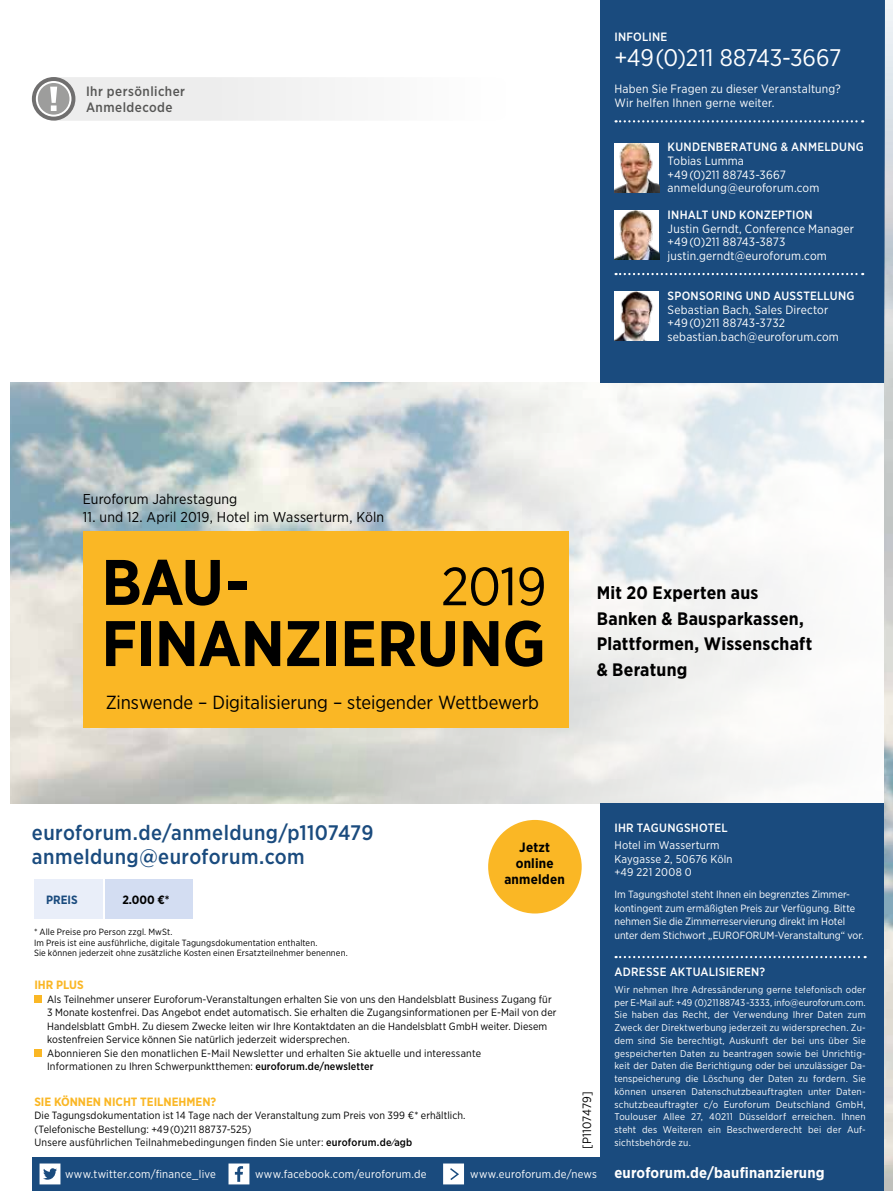
<style>
.page{position:relative;width:893px;height:1191px;background:#fff}
.page>*{position:absolute;margin:0;border:0;box-sizing:border-box;transform-origin:0 0}
.t1{font:700 64.2px/61.2px "Gotham Narrow";letter-spacing:-.01em;color:#000}
.t2{font:53.55px "Gotham Narrow";color:#000}
.t3{font:24px "Gotham Narrow";letter-spacing:-.01em;color:#fff}
.t4{font:500 21px/24px "Gotham Narrow";letter-spacing:.02em;color:#1a4b7e}
.t5{font:18.9px "Gotham Narrow";letter-spacing:-.005em;color:#000}
.t6{font:700 18px/25.5px "Gotham Narrow";letter-spacing:.015em;color:#000}
.t7{font:700 15px "Gotham Narrow";letter-spacing:.01em;color:#fff}
.t8{font:14.25px "Gotham Narrow";letter-spacing:.01em;color:#000}
.t9{font:500 13.5px "Gotham Narrow";letter-spacing:.035em;color:#575756}
.t10{font:700 13.5px/16.2px "Gotham Narrow";letter-spacing:.015em;color:#000;text-align:center}
.t11{font:12px/13.5px "Gotham Narrow";letter-spacing:.015em;color:#fff}
.t12{font:500 12px "Gotham Narrow";letter-spacing:.02em;color:#fff}
.t13{font:700 12px "Gotham Narrow";color:#fab725}
.t14{font:12px "Gotham Narrow";letter-spacing:.005em;color:#000}
.t15{font:700 12px "Gotham Narrow";color:#000}
.t16{font:700 12px "Gotham Narrow";color:#1a4b7e}
.t17{font:11.25px/13.5px "Gotham Narrow";letter-spacing:.015em;color:#fff}
.t18{font:10.5px/13.5px "Gotham Narrow";letter-spacing:.01em;color:#000}
.t19{font:10.5px/13.5px "Gotham Narrow";color:#fff}
.t20{font:9.75px/12.8px "Gotham Narrow";letter-spacing:.02em;color:#fff;text-align:justify}
.t21{font:9px/10.5px "Gotham Narrow";letter-spacing:.015em;color:#000}
.s1{font-weight:500}
</style>
<div class="page">
<img style="left:11px;top:383px;width:873px;height:420px">
<div style="left:34px;top:878px;width:69px;height:40px;background:#e9eef9"></div>
<div style="left:105px;top:878px;width:88px;height:40px;background:#d3ddf2"></div>
<svg style="left:32px;top:77px;width:303px;height:44px"></svg>
<div style="left:600px;top:803px;width:284px;height:388px;background:#1a4b7e"></div>
<div style="left:600px;top:0;width:284px;height:383px;background:#1a4b7e"></div>
<svg style="left:616px;top:120px;width:247px;height:2px"></svg>
<img style="left:614px;top:143px;width:45px;height:49px">
<img style="left:614px;top:211px;width:45px;height:49px">
<svg style="left:616px;top:273px;width:247px;height:2px"></svg>
<img style="left:614px;top:292px;width:45px;height:49px">
<svg style="left:616px;top:956px;width:250px;height:2px"></svg>
<div style="left:32px;top:1157px;width:575px;height:34px;background:#1a4b7e"></div>
<svg style="left:40px;top:1163px;width:20px;height:21px"></svg>
<svg style="left:228px;top:1163px;width:21px;height:21px"></svg>
<svg style="left:443px;top:1163px;width:21px;height:21px"></svg>
<div style="left:34px;top:995px;width:8px;height:7px;background:#fab725"></div>
<div style="left:34px;top:1049px;width:8px;height:7px;background:#fab725"></div>
<img style="left:884px;top:0;width:9px;height:1191px">
<div style="left:83px;top:531px;width:486px;height:196px;background:#fab725"></div>
<div style="left:488px;top:820px;width:94px;height:93px;background:#fab725;border-radius:50%"></div>
<p class="t9" style="left:86px;top:83px;width:101px">Ihr persönlicher</p>
<p class="t9" style="left:86px;top:99px;width:88px">Anmeldecode</p>
<p class="t12" style="left:614px;top:29px;width:55px">INFOLINE</p>
<h3 class="t3" style="left:614px;top:43px;width:229px">+49(0)211 88743-3667</h3>
<p class="t11" style="left:614px;top:82px;width:228px">Haben Sie Fragen zu dieser Veranstaltung?<br>Wir helfen Ihnen gerne weiter.</p>
<p class="t12" style="left:668px;top:140px;width:198px">KUNDENBERATUNG &amp; ANMELDUNG</p>
<p class="t11" style="left:668px;top:154px;width:153px">Tobias Lumma<br>+49 (0)211 88743-3667 anmeldung@euroforum.com</p>
<p class="t12" style="left:668px;top:207px;width:147px">INHALT UND KONZEPTION</p>
<p class="t11" style="left:668px;top:221px;width:188px">Justin Gerndt, Conference Manager +49 (0)211 88743-3873 justin.gerndt@euroforum.com</p>
<p class="t12" style="left:668px;top:288px;width:188px">SPONSORING UND AUSSTELLUNG</p>
<p class="t11" style="left:668px;top:302px;width:173px">Sebastian Bach, Sales Director +49 (0)211 88743-3732 sebastian.bach@euroforum.com</p>
<h3 class="t8" style="left:83px;top:490px;width:156px">Euroforum Jahrestagung</h3>
<h3 class="t8" style="left:83px;top:508px;width:303px">11. und 12. April 2019, Hotel im Wasserturm, Köln</h3>
<h1 class="t1" style="left:102px;top:551px;width:446px">BAU-<br>FINANZIERUNG</h1>
<h2 class="t2" style="left:441px;top:553px;width:107px">2019</h2>
<h3 class="t5" style="left:106px;top:690px;width:435px">Zinswende – Digitalisierung – steigender Wettbewerb</h3>
<h3 class="t6" style="left:597px;top:580px;width:217px">Mit 20 Experten aus<br>Banken &amp; Bausparkassen,<br>Plattformen, Wissenschaft &amp; Beratung</h3>
<h3 class="t4" style="left:32px;top:820px;width:343px">euroforum.de/anmeldung/p1107479 anmeldung@euroforum.com</h3>
<p class="t16" style="left:46px;top:892px;width:33px">PREIS</p>
<p class="t15" style="left:122px;top:892px;width:49px">2.000 €*</p>
<p class="t21" style="left:34px;top:926px;width:315px">* Alle Preise pro Person zzgl. MwSt.<br>Im Preis ist eine ausführliche, digitale Tagungsdokumentation enthalten.<br>Sie können jederzeit ohne zusätzliche Kosten einen Ersatzteilnehmer benennen.</p>
<p class="t10" style="left:504px;top:839px;width:62px">Jetzt online anmelden</p>
<p class="t13" style="left:34px;top:977px;width:51px">IHR PLUS</p>
<p class="t18" style="left:47px;top:992px;width:511px">Als Teilnehmer unserer Euroforum-Veranstaltungen erhalten Sie von uns den Handelsblatt Business Zugang für 3 Monate kostenfrei. Das Angebot endet automatisch. Sie erhalten die Zugangsinformationen per E-Mail von der Handelsblatt GmbH. Zu diesem Zwecke leiten wir Ihre Kontaktdaten an die Handelsblatt GmbH weiter. Diesem kostenfreien Service können Sie natürlich jederzeit widersprechen.<br>Abonnieren Sie den monatlichen E-Mail Newsletter und erhalten Sie aktuelle und interessante<br>Informationen zu Ihren Schwerpunktthemen: <span class="s1">euroforum.de/newsletter</span></p>
<p class="t13" style="left:34px;top:1093px;width:183px">SIE KÖNNEN NICHT TEILNEHMEN?</p>
<p class="t18" style="left:34px;top:1108px;width:433px">Die Tagungsdokumentation ist 14 Tage nach der Veranstaltung zum Preis von 399 €* erhältlich. (Telefonische Bestellung: +49 (0)211 88737-525)<br>Unsere ausführlichen Teilnahmebedingungen finden Sie unter: <span class="s1">euroforum.de∕agb</span></p>
<p class="t14" style="left:579px;top:1148px;width:59px;rotate:-90deg">[P1107479]</p>
<p class="t12" style="left:614px;top:819px;width:115px">IHR TAGUNGSHOTEL</p>
<p class="t17" style="left:614px;top:838px;width:120px">Hotel im Wasserturm<br>Kaygasse 2, 50676 Köln +49 221 2008 0</p>
<p class="t19" style="left:614px;top:887px;width:251px">Im Tagungshotel steht Ihnen ein begrenztes Zimmer&shy;kontingent zum ermäßigten Preis zur Verfügung. Bitte nehmen Sie die Zimmerreservierung direkt im Hotel unter dem Stichwort „EUROFORUM-Veranstaltung“ vor.</p>
<p class="t12" style="left:614px;top:964px;width:152px">ADRESSE AKTUALISIEREN?</p>
<p class="t20" style="left:614px;top:983px;width:253px">Wir nehmen Ihre Adressänderung gerne telefonisch oder per E-Mail auf: +49 (0)211 88743 -3333, info@euroforum.com.<br>Sie haben das Recht, der Verwendung Ihrer Daten zum Zweck der Direktwerbung jederzeit zu widersprechen. Zu&shy;dem sind Sie berechtigt, Auskunft der bei uns über Sie gespeicherten Daten zu beantragen sowie bei Unrichtig&shy;keit der Daten die Berichtigung oder bei unzulässiger Da&shy;tenspeicherung die Löschung der Daten zu fordern. Sie können unseren Datenschutzbeauftragten unter Daten&shy;schutzbeauftragter c/o Euroforum Deutschland GmbH, Toulouser Allee 27, 40211 Düsseldorf erreichen. Ihnen steht des Weiteren ein Beschwerderecht bei der Auf&shy;sichtsbehörde zu.</p>
<p class="t17" style="left:65px;top:1167px;width:152px">www.twitter.com/finance_live</p>
<p class="t17" style="left:255px;top:1167px;width:173px">www.facebook.com/euroforum.de</p>
<p class="t17" style="left:470px;top:1167px;width:128px">www.euroforum.de/news</p>
<h3 class="t7" style="left:614px;top:1163px;width:212px">euroforum.de/baufinanzierung</h3>
</div>
